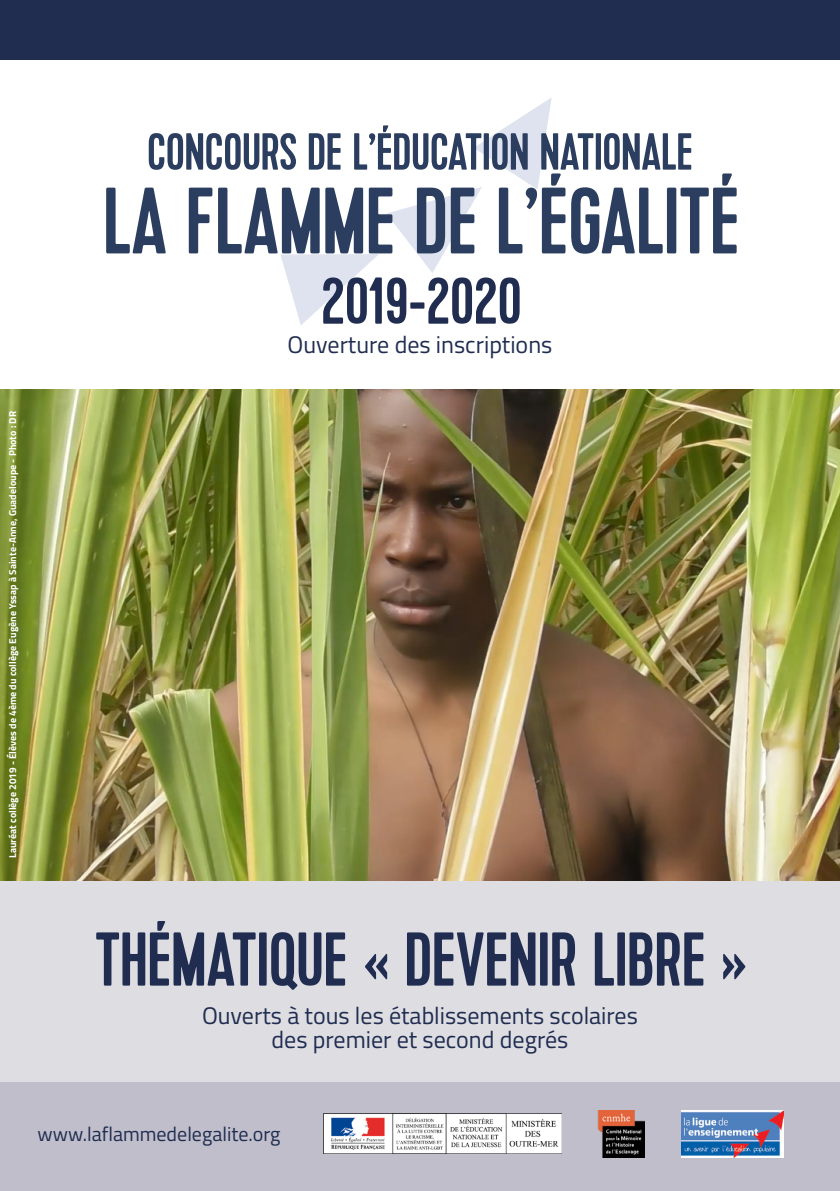
<style>
.page{position:relative;width:840px;height:1191px;background:#fff}
.page>*{position:absolute;margin:0;border:0;box-sizing:border-box;transform-origin:0 0}
.t1{font:94px "Kapra";color:#2c3e5f}
.t2{font:76px "Kapra";color:#202d50}
.t3{font:66px "Kapra";color:#202d50}
.t4{font:52px "Kapra";color:#2c3e5f}
.t5{font:24px "Titillium Web";color:#202d50}
.t6{font:20px "Titillium Web";color:#202d50}
.t7{font:700 10px "Titillium Web";color:#fff}
</style>
<div class="page">
<div style="left:0;top:880px;width:839px;height:203px;background:#dddde2"></div>
<div style="left:0;top:1082px;width:839px;height:109px;background:#c0becb"></div>
<img style="left:0;top:389px;width:839px;height:491px">
<div style="left:0;top:0;width:839px;height:60px;background:#202d50"></div>
<svg style="left:387px;top:98px;width:164px;height:175px"></svg>
<svg style="left:281px;top:254px;width:98px;height:71px"></svg>
<img style="left:323px;top:1113px;width:238px;height:41px">
<img style="left:597px;top:1110px;width:47px;height:47px">
<img style="left:681px;top:1110px;width:101px;height:47px">
<p class="t7" style="left:5px;top:858px;width:448px;rotate:-90deg">Lauréat collège 2019 - Élèves de 4ème du collège Eugène Yssap à Sainte-Anne, Guadeloupe - Photo : DR</p>
<p class="t4" style="left:147px;top:122px;width:547px">CONCOURS DE L’ÉDUCATION NATIONALE</p>
<p class="t1" style="left:103px;top:167px;width:637px">LA FLAMME DE L’ÉGALITÉ</p>
<p class="t3" style="left:321px;top:263px;width:202px">2019-2020</p>
<p class="t5" style="left:287px;top:327px;width:266px">Ouverture des inscriptions</p>
<p class="t2" style="left:95px;top:915px;width:653px">THÉMATIQUE « DEVENIR LIBRE »</p>
<p class="t5" style="left:202px;top:997px;width:437px">Ouverts à tous les établissements scolaires</p>
<p class="t5" style="left:271px;top:1021px;width:298px">des premier et second degrés</p>
<p class="t6" style="left:38px;top:1119px;width:244px">www.laflammedelegalite.org</p>
</div>
